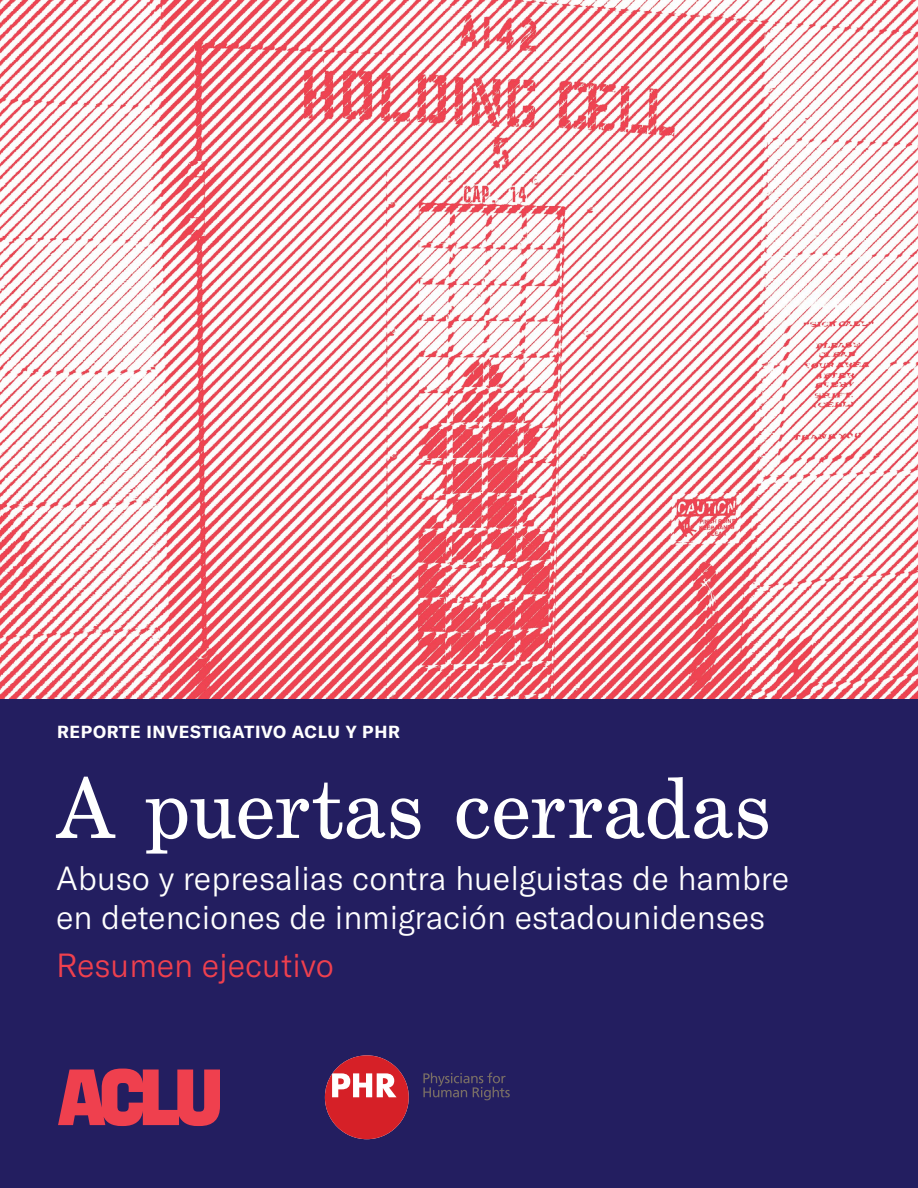
<style>
.page{position:relative;width:918px;height:1188px;background:#fff}
.page>*{position:absolute;margin:0;border:0;box-sizing:border-box;transform-origin:0 0}
.t1{font:90.3px "Century Schoolbook FS";letter-spacing:-.005em;color:#fff}
.t2{font:300 33px/38.8px "GT America";color:#fff}
.t3{font:300 33px "GT America";color:#ef404e}
.t4{font:700 17.25px "GT America";letter-spacing:.04em;color:#fff}
</style>
<div class="page">
<div style="left:0;top:677px;width:918px;height:511px;background:#231e60"></div>
<img style="left:0;top:0;width:918px;height:699px">
<svg style="left:58px;top:1069px;width:162px;height:57px"></svg>
<svg style="left:325px;top:1055px;width:84px;height:84px"></svg>
<svg style="left:423px;top:1072px;width:87px;height:28px"></svg>
<p class="t4" style="left:57px;top:722px;width:345px">REPORTE INVESTIGATIVO ACLU Y PHR</p>
<p class="t1" style="left:56px;top:758px;width:717px">A puertas cerradas</p>
<p class="t2" style="left:56px;top:859px;width:735px">Abuso y represalias contra huelguistas de hambre en detenciones de inmigración estadounidenses</p>
<p class="t3" style="left:56px;top:946px;width:279px">Resumen ejecutivo</p>
</div>
